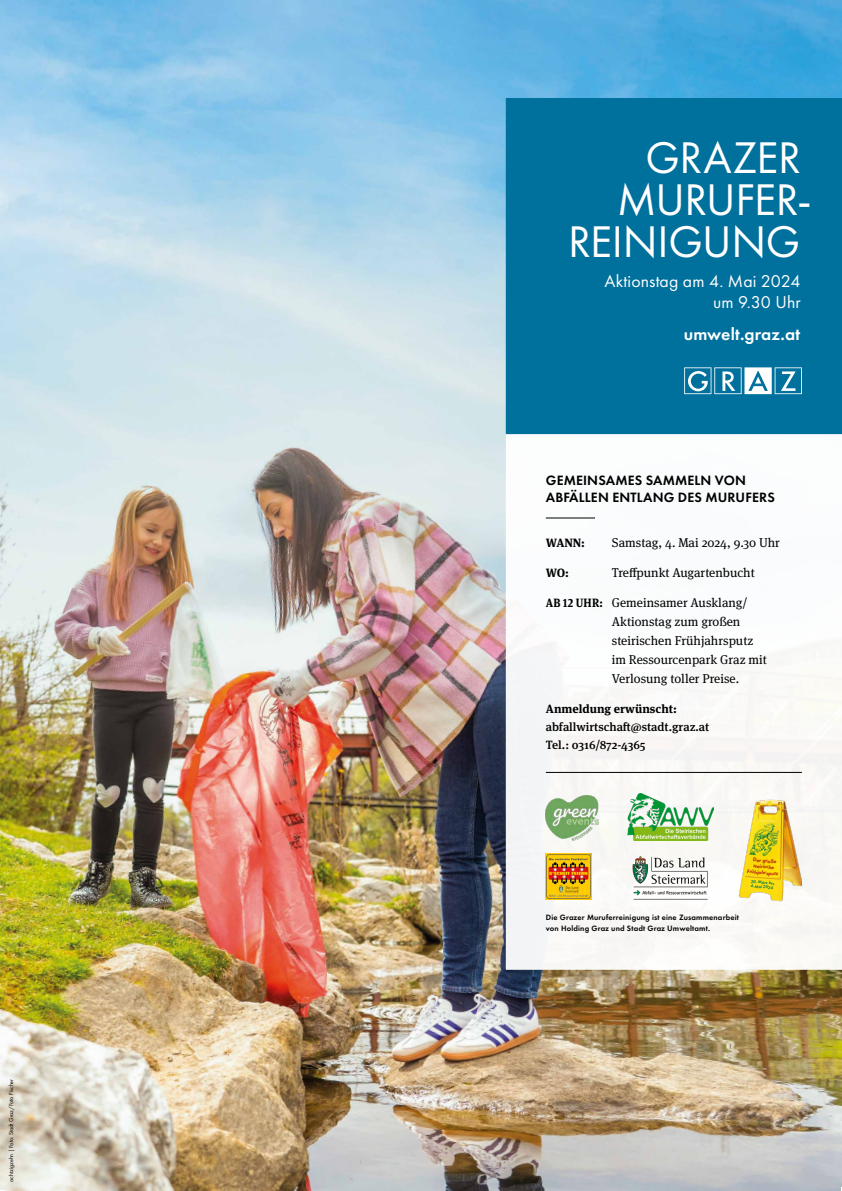
<style>
.page{position:relative;width:842px;height:1191px;background:#fff}
.page>*{position:absolute;margin:0;border:0;box-sizing:border-box;transform-origin:0 0}
.t1{font:46px/84px "Futura PT";letter-spacing:-.005em;color:#fff;text-align:right}
.t2{font:17.8px/21.3px "Futura PT";letter-spacing:.005em;color:#fff;text-align:right}
.t3{font:600 17.8px "Futura PT";letter-spacing:.01em;color:#fff}
.t4{font:600 14px/17px "Futura PT";letter-spacing:.01em;color:#000}
.t5{font:12.8px/19px "Meta Serif Pro";color:#000}
.t6{font:500 12px/18px "Meta Serif Pro";color:#000}
.t7{font:700 12px "Meta Serif Pro";color:#000}
.t8{font:700 12px "Meta Serif Pro";color:#000;scale:.92 1}
.t9{font:600 8px/11px "Futura PT";letter-spacing:.02em;color:#000}
.t10{font:6px "Futura PT";color:#000}
.t11{font:600 5.4px/6.1px "Futura PT";color:#b11614;text-align:center}
.t12{font:600 4.4px/4.4px "Futura PT";color:#007b49}
</style>
<div class="page">
<img style="left:0;top:0;width:842px;height:1191px">
<svg style="left:0;top:1052px;width:51px;height:139px;background:#ded9cb"></svg>
<div style="left:506px;top:98px;width:336px;height:336px;background:#00709c"></div>
<svg style="left:684px;top:367px;width:118px;height:27px"></svg>
<svg style="left:506px;top:434px;width:336px;height:535px"></svg>
<hr style="left:546px;top:517px;width:49px;height:1px;background:#000">
<hr style="left:546px;top:772px;width:256px;height:1px;background:#000">
<img style="left:546px;top:795px;width:52px;height:45px">
<img style="left:628px;top:793px;width:85px;height:47px">
<img style="left:632px;top:856px;width:76px;height:43px">
<img style="left:546px;top:853px;width:46px;height:46px">
<img style="left:738px;top:798px;width:64px;height:104px">
<p class="t10" style="left:7px;top:1181px;width:104px;rotate:-90deg">achtzigzehn | Foto: Stadt Graz/Foto Fischer</p>
<h1 class="t1" style="left:568px;top:116px;width:234px">GRAZER<br>REINIGUNG</h1>
<h1 class="t1" style="left:617px;top:158px;width:196px">MURUFER-</h1>
<h2 class="t2" style="left:604px;top:270px;width:198px">Aktionstag am 4. Mai 2024 um 9.30 Uhr</h2>
<h2 class="t3" style="left:684px;top:322px;width:118px">umwelt.graz.at</h2>
<p class="t4" style="left:546px;top:471px;width:230px">GEMEINSAMES SAMMELN VON<br>ABFÄLLEN ENTLANG DES MURUFERS</p>
<p class="t5" style="left:612px;top:532px;width:170px">Samstag, 4. Mai 2024, 9.30 Uhr</p>
<p class="t7" style="left:546px;top:533px;width:41px">WANN:</p>
<p class="t7" style="left:546px;top:563px;width:25px">WO:</p>
<p class="t8" style="left:546px;top:593px;width:63px">AB 12 UHR:</p>
<p class="t5" style="left:612px;top:562px;width:144px">Treffpunkt Augartenbucht</p>
<p class="t5" style="left:612px;top:592px;width:137px">Gemeinsamer Ausklang/</p>
<p class="t5" style="left:612px;top:611px;width:156px">Aktionstag zum großen steirischen Frühjahrsputz im Ressourcenpark Graz mit<br>Verlosung toller Preise.</p>
<p class="t7" style="left:546px;top:699px;width:132px">Anmeldung erwünscht:</p>
<p class="t6" style="left:546px;top:716px;width:165px">abfallwirtschaft@stadt.graz.at<br>Tel.: 0316/872-4365</p>
<p class="t11" style="left:748px;top:856px;width:33px;rotate:5deg">Der große steirische<br>Frühjahrsputz</p>
<p class="t9" style="left:546px;top:911px;width:195px">Die Grazer Muruferreinigung ist eine Zusammenarbeit von Holding Graz und Stadt Graz Umweltamt.</p>
<p class="t12" style="left:751px;top:879px;width:25px;rotate:5deg">20. März bis<br>4.Mai 2024</p>
</div>
